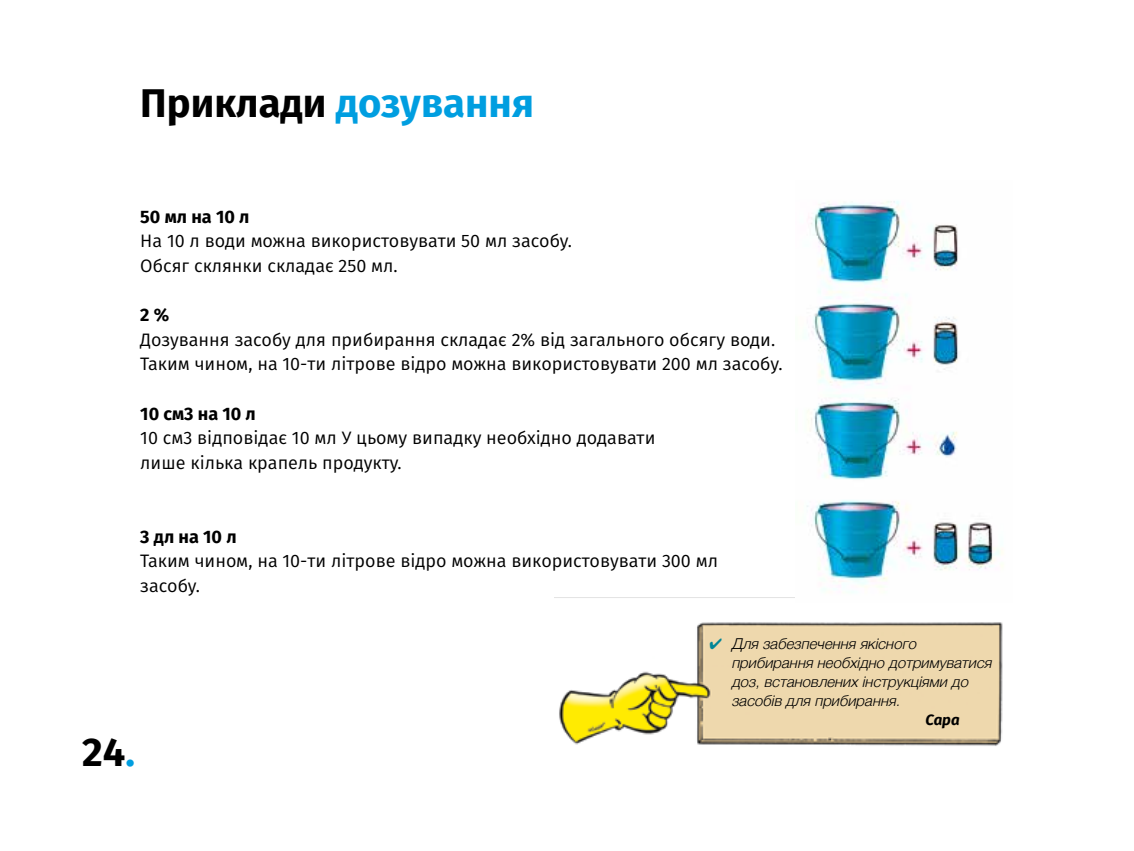
<style>
.page{position:relative;width:1134px;height:851px;background:#fff}
.page>*{position:absolute;margin:0;border:0;box-sizing:border-box;transform-origin:0 0}
.t1{font:700 40px "Fira Sans";color:#009ee0}
.t2{font:700 40px "Fira Sans";color:#000}
.t3{font:18px/24.6px "Fira Sans";color:#000}
.t4{font:700 18px "Fira Sans";color:#000}
.t5{font:italic 300 15px/19px "Helvetica";color:#000}
.t6{font:italic 700 15px "Fira Sans";color:#000}
.s1{color:#000}
.s2{color:#009ee0}
</style>
<div class="page">
<img style="left:555px;top:597px;width:448px;height:61px">
<img style="left:559px;top:658px;width:444px;height:88px">
<img style="left:796px;top:201px;width:207px;height:401px">
<h1 class="t1" style="left:140px;top:74px;width:395px"><span class="s1">Приклади</span> дозування</h1>
<p class="t4" style="left:140px;top:204px;width:111px">50 мл на 10 л</p>
<p class="t3" style="left:140px;top:228px;width:433px">На 10 л води можна використовувати 50 мл засобу.<br>Обсяг склянки складає 250 мл.</p>
<p class="t4" style="left:140px;top:302px;width:31px">2 %</p>
<p class="t3" style="left:140px;top:327px;width:644px">Дозування засобу для прибирання складає 2% від загального обсягу води.<br>Таким чином, на 10-ти літрове відро можна використовувати 200 мл засобу.</p>
<p class="t4" style="left:140px;top:400px;width:117px">10 см3 на 10 л</p>
<p class="t3" style="left:140px;top:425px;width:517px">10 см3 відповідає 10 мл У цьому випадку необхідно додавати лише кілька крапель продукту.</p>
<p class="t4" style="left:140px;top:523px;width:98px">3 дл на 10 л</p>
<p class="t3" style="left:140px;top:548px;width:579px">Таким чином, на 10-ти літрове відро можна використовувати 300 мл засобу.</p>
<h1 class="t2" style="left:82px;top:723px;width:54px">24<span class="s2">.</span></h1>
<p class="t5" style="left:731px;top:633px;width:262px;text-indent:-22px"><span class="s2">✔</span> Для забезпечення якісного прибирання необхідно дотримуватися доз, встановлених інструкціями до засобів для прибирання.</p>
<p class="t6" style="left:925px;top:709px;width:36px">Capa</p>
</div>
